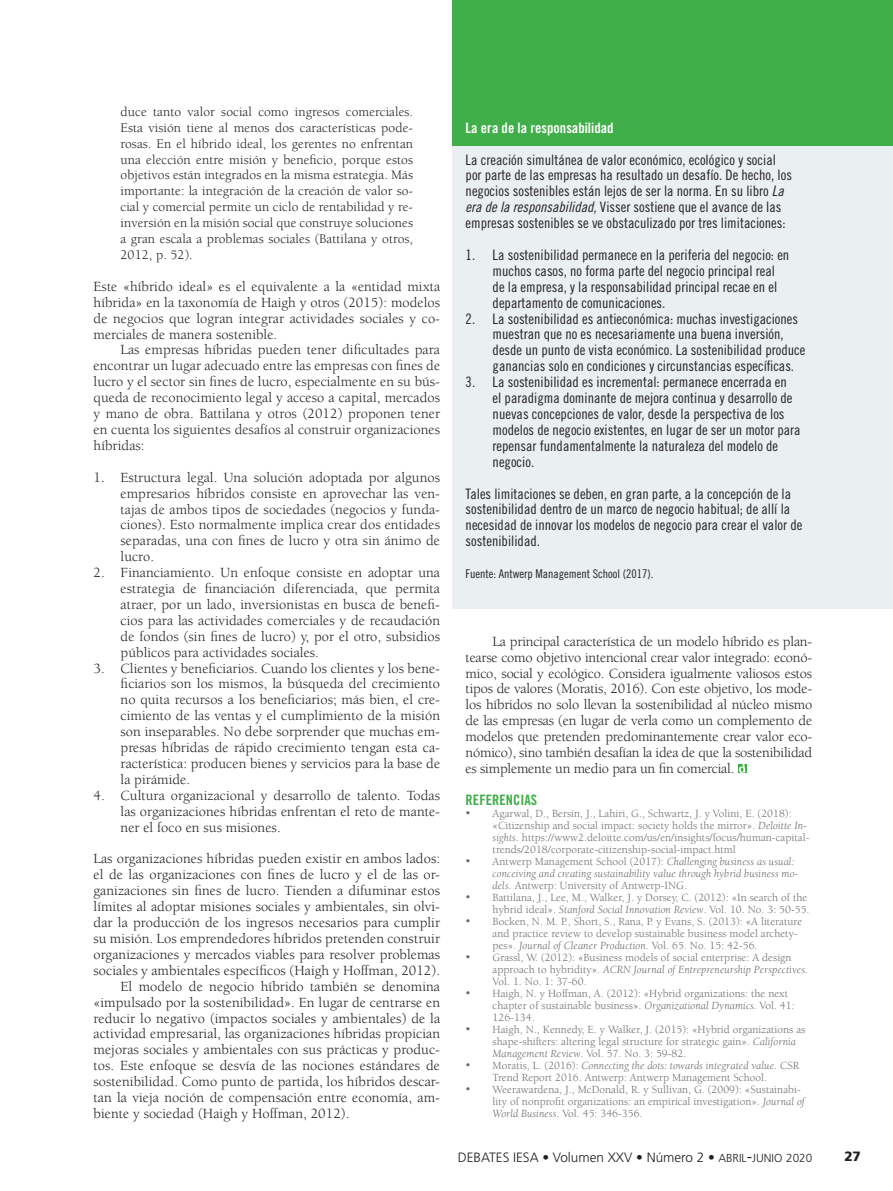
<style>
.page{position:relative;width:893px;height:1191px;background:#fff}
.page>*{position:absolute;margin:0;border:0;box-sizing:border-box;transform-origin:0 0}
.t1{font:14.4px/15.9px "Berkeley Std";letter-spacing:.005em;color:#231f20;text-align:justify}
.t2{font:14.4px/15.9px "Trade Gothic LT Std Cn 18";color:#231f20}
.t3{font:14.4px "Trade Gothic LT Std Bd Cn 20";color:#fff}
.Heading_1{font:14.4px "Trade Gothic LT Std Bd Cn 20";letter-spacing:.005em;color:#40ae49}
.t4{font:13.5px/15.9px "Berkeley Std";letter-spacing:.005em;color:#231f20;text-align:justify}
.t5{font:300 13.5px "Frutiger";color:#231f20}
.t6{font:900 13.5px "Frutiger";color:#231f20}
.t7{font:12px "Trade Gothic LT Std Cn 18";color:#231f20}
.t8{font:11.25px/12px "Berkeley Std";letter-spacing:.005em;color:#6c6d70}
.t9{font:italic 11.25px/12px "Berkeley Std";letter-spacing:.005em;color:#6c6d70}
.s1{font-family:"Trade Gothic LT Std Cn 18 Obl"}
.s2{font-style:italic}
.s3{font-style:normal}
.s4{font-size:11.55px}
.s5{font-size:16.5px}
.s6{font-size:11.7px}
</style>
<div class="page">
<div style="left:453px;top:0;width:440px;height:608px;background:#eaeff1"></div>
<div style="left:453px;top:0;width:440px;height:145px;background:#40ae49"></div>
<div style="left:738px;top:763px;width:9px;height:9px;background:#40ae49"></div>
<svg style="left:739px;top:763px;width:6px;height:10px"></svg>
<p class="t4" style="left:121px;top:104px;width:294px">duce tanto valor social como ingresos comerciales.<br>Esta visión tiene al menos dos características pode&shy;rosas. En el híbrido ideal, los gerentes no enfrentan una elección entre misión y beneficio, porque estos objetivos están integrados en la misma estrategia. Más importante: la integración de la creación de valor so&shy;cial y comercial permite un ciclo de rentabilidad y re&shy;inversión en la misión social que construye soluciones a gran escala a problemas sociales (Battilana y otros, 2012, p. 52).</p>
<p class="t1" style="left:94px;top:278px;width:348px">Este «híbrido ideal» es el equivalente a la «entidad mixta híbrida» en la taxonomía de Haigh y otros (2015): modelos de negocios que logran integrar actividades sociales y co&shy;merciales de manera sostenible.</p>
<p class="t1" style="left:94px;top:342px;width:348px;text-indent:27px">Las empresas híbridas pueden tener dificultades para encontrar un lugar adecuado entre las empresas con fines de lucro y el sector sin fines de lucro, especialmente en su bús&shy;queda de reconocimiento legal y acceso a capital, mercados y mano de obra. Battilana y otros (2012) proponen tener en cuenta los siguientes desafíos al construir organizaciones híbridas:</p>
<p class="t1" style="left:121px;top:469px;width:321px;text-indent:-27px">1. Estructura legal. Una solución adoptada por algunos empresarios híbridos consiste en aprovechar las ven&shy;tajas de ambos tipos de sociedades (negocios y funda&shy;ciones). Esto normalmente implica crear dos entidades separadas, una con fines de lucro y otra sin ánimo de lucro.</p>
<p class="t1" style="left:121px;top:565px;width:321px;text-indent:-27px">2. Financiamiento. Un enfoque consiste en adoptar una estrategia de financiación diferenciada, que permita atraer, por un lado, inversionistas en busca de benefi&shy;cios para las actividades comerciales y de recaudación de fondos (sin fines de lucro) y, por el otro, subsidios públicos para actividades sociales.</p>
<p class="t1" style="left:121px;top:660px;width:321px;text-indent:-27px">3. Clientes y beneficiarios. Cuando los clientes y los bene&shy;ficiarios son los mismos, la búsqueda del crecimiento no quita recursos a los beneficiarios; más bien, el cre&shy;cimiento de las ventas y el cumplimiento de la misión son inseparables. No debe sorprender que muchas em&shy;presas híbridas de rápido crecimiento tengan esta ca&shy;racterística: producen bienes y servicios para la base de la pirámide.</p>
<p class="t1" style="left:121px;top:787px;width:321px;text-indent:-27px">4. Cultura organizacional y desarrollo de talento. Todas las organizaciones híbridas enfrentan el reto de mante&shy;ner el foco en sus misiones.</p>
<p class="t1" style="left:94px;top:851px;width:348px">Las organizaciones híbridas pueden existir en ambos lados: el de las organizaciones con fines de lucro y el de las or&shy;ganizaciones sin fines de lucro. Tienden a difuminar estos límites al adoptar misiones sociales y ambientales, sin olvi&shy;dar la producción de los ingresos necesarios para cumplir su misión. Los emprendedores híbridos pretenden construir organizaciones y mercados viables para resolver problemas sociales y ambientales específicos (Haigh y Hoffman, 2012).</p>
<p class="t1" style="left:94px;top:978px;width:348px;text-indent:27px">El modelo de negocio híbrido también se denomina «impulsado por la sostenibilidad». En lugar de centrarse en reducir lo negativo (impactos sociales y ambientales) de la actividad empresarial, las organizaciones híbridas propician mejoras sociales y ambientales con sus prácticas y produc&shy;tos. Este enfoque se desvía de las nociones estándares de sostenibilidad. Como punto de partida, los híbridos descar&shy;tan la vieja noción de compensación entre economía, am&shy;biente y sociedad (Haigh y Hoffman, 2012).</p>
<p class="t3" style="left:466px;top:119px;width:149px">La era de la responsabilidad</p>
<p class="t2" style="left:466px;top:151px;width:328px">La creación simultánea de valor económico, ecológico y social por parte de las empresas ha resultado un desafío. De hecho, los negocios sostenibles están lejos de ser la norma. En su libro <span class="s1">La era de la responsabilidad</span>, Visser sostiene que el avance de las empresas sostenibles se ve obstaculizado por tres limitaciones:</p>
<p class="t2" style="left:493px;top:247px;width:298px;text-indent:-27px">1. La sostenibilidad permanece en la periferia del negocio: en muchos casos, no forma parte del negocio principal real de la empresa, y la responsabilidad principal recae en el departamento de comunicaciones.</p>
<p class="t2" style="left:493px;top:310px;width:314px;text-indent:-27px">2. La sostenibilidad es antieconómica: muchas investigaciones muestran que no es necesariamente una buena inversión, desde un punto de vista económico. La sostenibilidad produce ganancias solo en condiciones y circunstancias específicas.</p>
<p class="t2" style="left:493px;top:374px;width:309px;text-indent:-27px">3. La sostenibilidad es incremental: permanece encerrada en<br>el paradigma dominante de mejora continua y desarrollo de nuevas concepciones de valor, desde la perspectiva de los modelos de negocio existentes, en lugar de ser un motor para repensar fundamentalmente la naturaleza del modelo de negocio.</p>
<p class="t2" style="left:466px;top:485px;width:338px">Tales limitaciones se deben, en gran parte, a la concepción de la sostenibilidad dentro de un marco de negocio habitual; de allí la necesidad de innovar los modelos de negocio para crear el valor de sostenibilidad.</p>
<p class="t7" style="left:466px;top:566px;width:189px">Fuente: Antwerp Management School (2017).</p>
<p class="t1" style="left:466px;top:633px;width:348px;text-indent:27px">La principal característica de un modelo híbrido es plan&shy;tearse como objetivo intencional crear valor integrado: econó&shy;mico, social y ecológico. Considera igualmente valiosos estos tipos de valores (Moratis, 2016). Con este objetivo, los mode&shy;los híbridos no solo llevan la sostenibilidad al núcleo mismo de las empresas (en lugar de verla como un complemento de modelos que pretenden predominantemente crear valor eco&shy;nómico), sino también desafían la idea de que la sostenibilidad es simplemente un medio para un fin comercial.</p>
<p class="Heading_1" style="left:466px;top:791px;width:73px">REFERENCIAS</p>
<p class="t8" style="left:493px;top:807px;width:318px;text-indent:-27px">• Agarwal, D., Bersin, J., Lahiri, G., Schwartz, J. y Volini, E. (2018): «Citizenship and social impact: society holds the mirror». <span class="s2">Deloitte In&shy;sights</span>. https://www2.deloitte.com/us/en/insights/focus/human-capital&shy;trends/2018/corporate-citizenship-social-impact.html</p>
<p class="t9" style="left:493px;top:855px;width:307px;text-indent:-27px">• <span class="s3">Antwerp Management School (2017):</span> Challenging business as usual: conceiving and creating sustainability value through hybrid business mo&shy;dels<span class="s3">. Antwerp: University of Antwerp-ING.</span></p>
<p class="t8" style="left:466px;top:891px;width:345px;text-align:right">• Battilana, J., Lee, M., Walker, J. y Dorsey, C. (2012): «In search of the hybrid ideal». <span class="s2">Stanford Social Innovation Review</span>. Vol. 10. No. 3: 50-55.</p>
<p class="t8" style="left:493px;top:915px;width:311px;text-indent:-27px">• Bocken, N. M. P., Short, S., Rana, P. y Evans, S. (2013): «A literature and practice review to develop sustainable business model archety&shy;pes». <span class="s2">Journal of Cleaner Production</span>. Vol. 65. No. 15: 42-56.</p>
<p class="t8" style="left:493px;top:951px;width:317px;text-indent:-27px">• Grassl, W. (2012): «Business models of social enterprise: A design approach to hybridity». <span class="s2">ACRN Journal of Entrepreneurship Perspectives</span>.<br>Vol. 1. No. 1: 37-60.</p>
<p class="t8" style="left:493px;top:987px;width:303px;text-indent:-27px">• Haigh, N. y Hoffman, A. (2012): «Hybrid organizations: the next chapter of sustainable business». <span class="s2">Organizational Dynamics.</span> Vol. 41<span class="s2">:<br></span>126-134.</p>
<p class="t8" style="left:493px;top:1023px;width:314px;text-indent:-27px">• Haigh, N., Kennedy, E. y Walker, J. (2015): «Hybrid organizations as shape-shifters: altering legal structure for strategic gain». <span class="s2">California<br>Management Review</span>. Vol. 57. No. 3: 59-82.</p>
<p class="t8" style="left:466px;top:1059px;width:335px;text-align:center">• Moratis, L. (2016): <span class="s2">Connecting the dots: towards integrated value</span>. CSR<br>Trend Report 2016. Antwerp: Antwerp Management School.</p>
<p class="t8" style="left:493px;top:1083px;width:314px;text-indent:-27px">• Weerawardena, J., McDonald, R. y Sullivan, G. (2009): «Sustainabi&shy;lity of nonprofit organizations: an empirical investigation». <span class="s2">Journal of<br>World Business</span>. Vol. 45: 346-356.</p>
<p class="t5" style="left:458px;top:1150px;width:356px">DEBATES IESA • Volumen XXV • Número 2 • <span class="s4">ABRIL</span><span class="s5">-</span><span class="s4">JUNIO</span> <span class="s6">2020</span></p>
<p class="t6" style="left:844px;top:1148px;width:18px">27</p>
</div>
